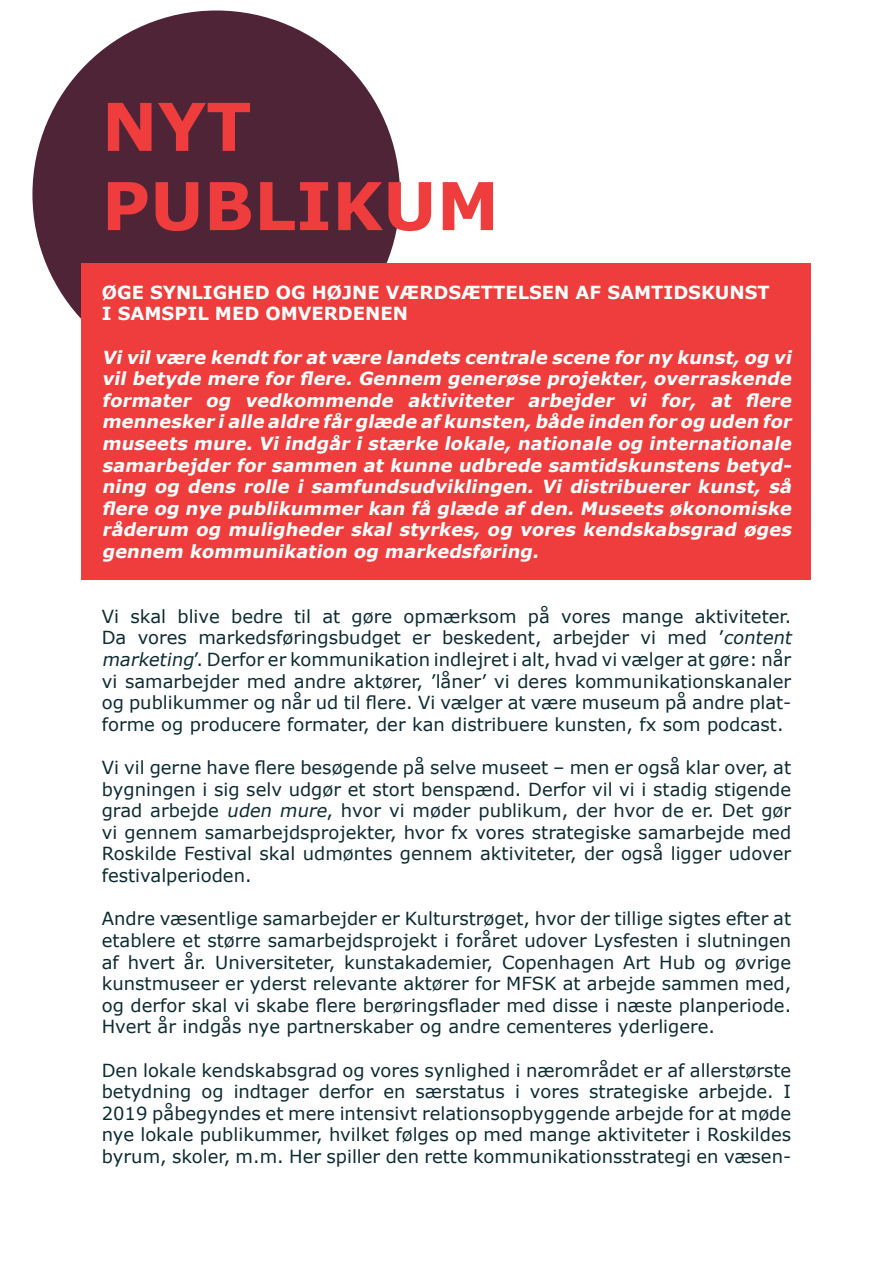
<style>
.page{position:relative;width:893px;height:1263px;background:#fff}
.page>*{position:absolute;margin:0;border:0;box-sizing:border-box;transform-origin:0 0}
.t1{font:700 66px "Verdana";color:#ee3d3c}
.t2{font:18px/21.6px "Verdana";color:#0d2c32;text-align:justify}
.t3{font:italic 700 18px/21.6px "Verdana";color:#fff;text-align:justify}
.t4{font:700 18px "Verdana";color:#fff}
.s1{font-style:italic}
</style>
<div class="page">
<div style="left:32px;top:11px;width:368px;height:367px;background:#4f2437;border-radius:50%"></div>
<div style="left:82px;top:263px;width:729px;height:317px;background:#ee3d3c"></div>
<p class="t1" style="left:102px;top:80px;width:151px">NYT</p>
<p class="t1" style="left:102px;top:159px;width:399px">PUBLIKUM</p>
<p class="t4" style="left:102px;top:279px;width:670px">ØGE SYNLIGHED OG HØJNE VÆRDSÆTTELSEN AF SAMTIDSKUNST</p>
<p class="t4" style="left:102px;top:301px;width:308px">I SAMSPIL MED OMVERDENEN</p>
<p class="t3" style="left:102px;top:346px;width:695px">Vivilvære kendt for at være landets centrale scene for ny kunst,og vi vil betyde mere for flere. Gennem generøse projekter, overraskende formater og vedkommende aktiviteter arbejder vi for, at flere mennesker ialle aldre får glæde afkunsten,både inden for og uden for museets mure. Vi indgår i stærke lokale, nationale og internationale samarbejder for sammen at kunne udbrede samtidskunstens betyd&shy;ning og dens rolle i samfundsudviklingen. Vi distribuerer kunst, så flere og nye publikummer kan få glæde af den. Museets økonomiske råderum og muligheder skal styrkes, og vores kendskabsgrad øges gennem kommunikation og markedsføring.</p>
<p class="t2" style="left:102px;top:605px;width:695px;text-align:left">Vi skal blive bedre til at gøre opmærksom på vores mange aktiviteter.<br>Da vores markedsføringsbudget er beskedent, arbejder vi med ’<span class="s1">content marketing</span>’. Derfor er kommunikation indlejret i alt, hvad vi vælger at gøre: når vi samarbejder med andre aktører, ’låner’ vi deres kommunikationskanaler og publikummer og når ud til flere. Vi vælger at være museum på andre plat&shy;forme og producere formater, der kan distribuere kunsten, fx som podcast.</p>
<p class="t2" style="left:102px;top:756px;width:691px">Vi vil gerne have flere besøgende på selve museet – men er også klar over, at bygningen i sig selv udgør et stort benspænd. Derfor vil vi i stadig stigende grad arbejde <span class="s1">uden mure</span>, hvor vi møder publikum, der hvor de er. Det gør vi gennem samarbejdsprojekter, hvor fx vores strategiske samarbejde med Roskilde Festival skal udmøntes gennem aktiviteter, der også ligger udover festivalperioden.</p>
<p class="t2" style="left:102px;top:908px;width:691px">Andre væsentlige samarbejder er Kulturstrøget, hvor der tillige sigtes efter at etablere et større samarbejdsprojekt i foråret udover Lysfesten i slutningen af hvert år. Universiteter, kunstakademier, Copenhagen Art Hub og øvrige kunstmuseer er yderst relevante aktører for MFSK at arbejde sammen med, og derfor skal vi skabe flere berøringsflader med disse i næste planperiode.<br>Hvert år indgås nye partnerskaber og andre cementeres yderligere.</p>
<p class="t2" style="left:102px;top:1059px;width:691px">Den lokale kendskabsgrad og vores synlighed i nærområdet er af allerstørste betydning og indtager derfor en særstatus i vores strategiske arbejde. I 2019 påbegyndes et mere intensivt relationsopbyggende arbejde for at møde nye lokale publikummer, hvilket følges op med mange aktiviteter i Roskildes byrum, skoler, m.m. Her spiller den rette kommunikationsstrategi en væsen-</p>
</div>
